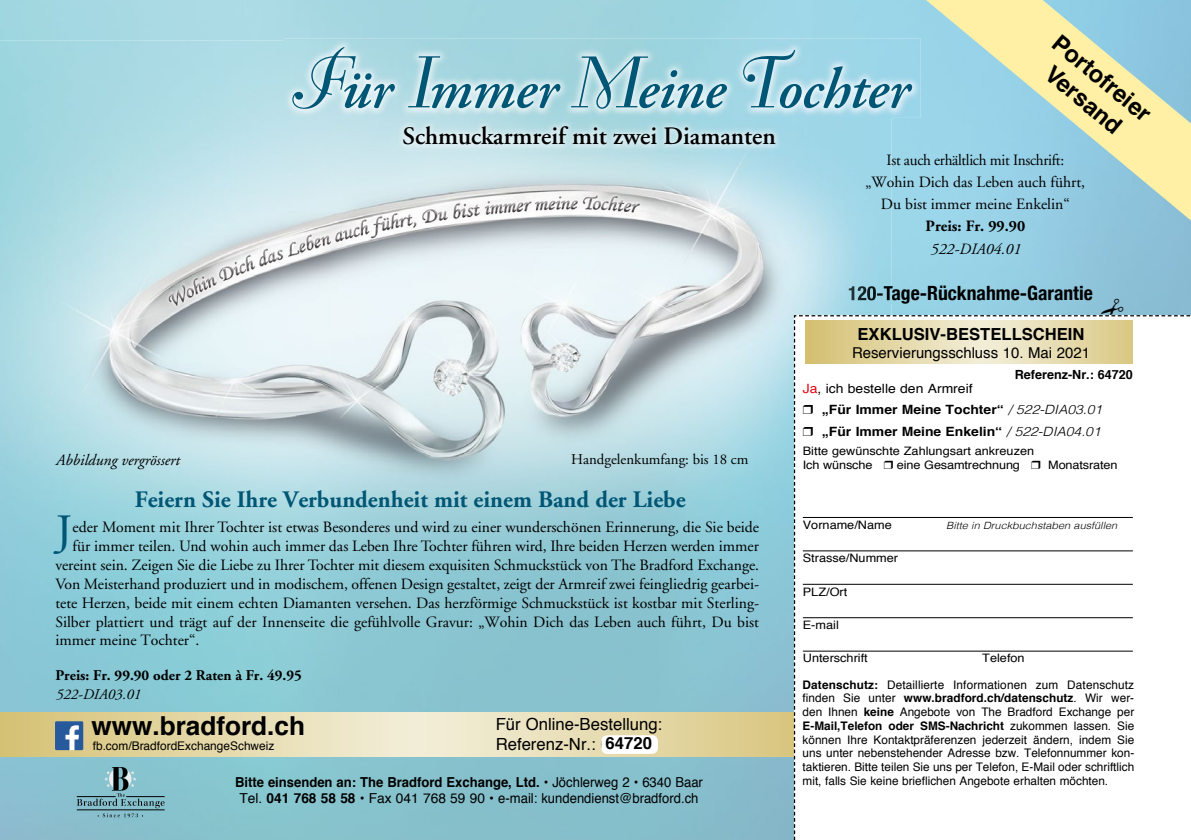
<style>
.page{position:relative;width:1191px;height:840px;background:#fff}
.page>*{position:absolute;margin:0;border:0;box-sizing:border-box;transform-origin:0 0}
.t1{font:italic 600 57.4px "Adobe Garamond";letter-spacing:-.005em;color:#005675}
.t2{font:44.6px "Adobe Garamond";color:#005675;scale:1.11 1}
.t3{font:700 26.2px "Helvetica";color:#000}
.t4{font:600 25px "Adobe Garamond";color:#000}
.t5{font:700 23.6px "Adobe Garamond";color:#005675}
.t6{font:700 23.6px/28.4px "Helvetica";color:#000;text-align:center}
.t7{font:700 condensed 19.6px "Helvetica Neue";color:#000}
.t8{font:16.6px/20px "Helvetica";color:#000}
.t9{font:700 16.6px "Helvetica";color:#000}
.t10{font:15.8px/22px "Adobe Garamond";color:#000;text-align:center}
.t11{font:italic 15.8px "Adobe Garamond";color:#000}
.t12{font:700 15.8px "Adobe Garamond";color:#000}
.t13{font:15px "Helvetica";color:#000}
.t14{font:700 14.8px "Adobe Garamond";color:#000}
.t15{font:14.8px "Adobe Garamond";color:#000}
.t16{font:italic 14.8px "Adobe Garamond";color:#000}
.t17{font:13.8px/16.4px "Helvetica";color:#000;text-align:center;scale:.95 1}
.t18{font:700 12.8px/21.4px "Helvetica";color:#000;scale:1.09 1}
.t19{font:700 12.6px "Helvetica";color:#000}
.t20{font:11.8px/13.8px "Helvetica";color:#000;text-align:justify}
.t21{font:11.6px/14px "Helvetica";color:#000;scale:1.09 1}
.t22{font:italic 300 10px "Helvetica";color:#000;scale:1.09 1}
.s1{font-family:"Bellevue";font-weight:400;font-style:normal;font-size:72.2px}
.s2{font-family:"Bellevue";font-weight:400;font-style:normal;font-size:72px}
.s3{font-weight:700}
.s4{font-weight:400;color:#e30613}
.s5{font-weight:400}
.s6{font-weight:300;font-style:italic}
</style>
<div class="page">
<img style="left:0;top:590px;width:793px;height:249px">
<img style="left:891px;top:50px;width:300px;height:247px">
<img style="left:891px;top:286px;width:201px;height:11px">
<svg style="left:0;top:712px;width:793px;height:43px;background:#e5d9ac"></svg>
<img style="left:55px;top:721px;width:28px;height:28px">
<svg style="left:77px;top:766px;width:88px;height:50px;background:#78a9b3"></svg>
<img style="left:0;top:40px;width:332px;height:413px">
<img style="left:332px;top:118px;width:419px;height:335px">
<img style="left:751px;top:118px;width:140px;height:472px">
<img style="left:848px;top:286px;width:43px;height:11px">
<img style="left:396px;top:118px;width:386px;height:34px">
<img style="left:284px;top:39px;width:636px;height:79px">
<img style="left:284px;top:40px;width:607px;height:78px">
<div style="left:601px;top:734px;width:57px;height:19px;background:#fff;border-radius:6px"></div>
<svg style="left:926px;top:0;width:265px;height:220px;background:#b8d9ce"></svg>
<svg style="left:794px;top:297px;width:397px;height:543px"></svg>
<h1 class="t1" style="left:286px;top:58px;width:622px"><span class="s1">F</span>ür <span class="s1">I</span>mmer <span class="s2">M</span>eine <span class="s1">T</span>ochter</h1>
<h3 class="t4" style="left:402px;top:122px;width:375px">Schmuckarmreif mit zwei Diamanten</h3>
<h3 class="t6" style="left:1064px;top:28px;width:122px;rotate:40deg">Portofreier<br>Versand</h3>
<p class="t10" style="left:865px;top:149px;width:221px">Ist auch erhältlich mit Inschrift: „Wohin Dich das Leben auch führt,<br>Du bist immer meine Enkelin“</p>
<p class="t12" style="left:925px;top:218px;width:101px">Preis: Fr. 99.90</p>
<p class="t11" style="left:930px;top:240px;width:92px">522-DIA04.01</p>
<p class="t11" style="left:55px;top:451px;width:125px">Abbildung vergrössert</p>
<p class="t15" style="left:571px;top:451px;width:179px">Handgelenkumfang: bis 18 cm</p>
<h3 class="t5" style="left:135px;top:486px;width:552px">Feiern Sie Ihre Verbundenheit mit einem Band der Liebe</h3>
<h2 class="t2" style="left:55px;top:507px;width:17px">J</h2>
<p class="t10" style="left:72px;top:516px;width:688px">eder Moment mit Ihrer Tochter ist etwas Besonderes und wird zu einer wunderschönen Erinner ung, die Sie beide</p>
<p class="t10" style="left:72px;top:535px;width:688px">für immer teilen. Und wohin auch immer das Leben Ihre Tochter führen wird, Ihre beiden Herzen werden immer</p>
<p class="t10" style="left:55px;top:554px;width:705px">vereint sein. Zeigen Sie die Liebe zu Ihrer Tochter mit diesem exquisiten Schmuckstück von The Bradford Exchange.</p>
<p class="t10" style="left:55px;top:573px;width:705px">Von Meisterhand produziert und in modischem, offenen Design gestaltet, zeigt der Armreif zwei feingliedrig gearbei-</p>
<p class="t10" style="left:55px;top:591px;width:705px">tete Herzen, beide mit einem echten Diamanten versehen. Das herzförmige Schmuckstück ist kostbar mit Sterling-</p>
<p class="t10" style="left:55px;top:610px;width:705px">Silber plattiert und trägt auf der Innenseite die gefühlvolle Gravur: „Wohin Dich das Leben auch führt, Du bist</p>
<p class="t10" style="left:55px;top:629px;width:146px">immer meine Tochter“.</p>
<p class="t14" style="left:55px;top:666px;width:248px">Preis: Fr. 99.90 oder 2 Raten à Fr. 49.95</p>
<p class="t16" style="left:55px;top:685px;width:87px">522-DIA03.01</p>
<h3 class="t3" style="left:92px;top:704px;width:215px">www.bradford.ch</h3>
<p class="t20" style="left:93px;top:738px;width:183px">fb.com/BradfordExchangeSchweiz</p>
<p class="t17" style="left:235px;top:773px;width:494px"><span class="s3">Bitte einsenden an: The Bradford Exchange, Ltd. •</span> Jöchlerweg 2 • 6340 Baar<br>Tel. <span class="s3">041 768 58 58</span> • Fax 041 768 59 90 • e-mail: kundendienst@bradford.ch</p>
<p class="t8" style="left:496px;top:714px;width:168px">Für Online-Bestellung:<br>Referenz-Nr.: <span class="s3">63310</span></p>
<p class="t9" style="left:605px;top:729px;width:48px">64720</p>
<p class="t7" style="left:848px;top:277px;width:246px">120-Tage-Rücknahme-Garantie</p>
<p class="t9" style="left:857px;top:320px;width:228px">EXKLUSIV-BESTELLSCHEIN</p>
<p class="t13" style="left:852px;top:340px;width:239px">Reservierungsschluss 10. Mai 2021</p>
<p class="t18" style="left:803px;top:377px;width:276px"><span class="s4">Ja</span><span class="s5">, ich bestelle den Armreif<br></span>❒ „Für Immer Meine Tochter“ <span class="s6">/ 522-DIA03.01 </span>❒ „Für Immer Meine Enkelin“ <span class="s6">/ 522-DIA04.01</span></p>
<p class="t21" style="left:803px;top:444px;width:290px">Bitte gewünschte Zahlungsart ankreuzen<br>Ich wünsche ❒ eine Gesamtrechnung ❒ Monatsraten</p>
<p class="t19" style="left:1015px;top:364px;width:119px">Referenz-Nr.: 64720</p>
<p class="t21" style="left:803px;top:518px;width:83px">Vorname/Name</p>
<p class="t22" style="left:946px;top:516px;width:158px">Bitte in Druckbuchstaben ausfüllen</p>
<p class="t21" style="left:803px;top:551px;width:89px">Strasse/Nummer</p>
<p class="t21" style="left:803px;top:584px;width:42px">PLZ/Ort</p>
<p class="t21" style="left:803px;top:618px;width:35px">E-mail</p>
<p class="t21" style="left:803px;top:651px;width:61px">Unterschrift</p>
<p class="t21" style="left:982px;top:651px;width:40px">Telefon</p>
<p class="t20" style="left:802px;top:677px;width:333px"><span class="s3">Datenschutz:</span> Detaillierte Informationen zum Datenschutz finden Sie unter <span class="s3">www.bradford.ch/datenschutz</span>. Wir wer&shy;den Ihnen <span class="s3">keine</span> Angebote von The Bradford Exchange per <span class="s3">E-Mail,Telefon oder SMS-Nachricht</span> zukommen lassen. Sie können Ihre Kontaktpräferenzen jederzeit ändern, indem Sie uns unter nebenstehender Adresse bzw. Telefonnummer kon&shy;taktieren. Bitte teilen Sie uns per Telefon, E-Mail oder schriftlich mit, falls Sie keine brieflichen Angebote erhalten möchten.</p>
</div>
